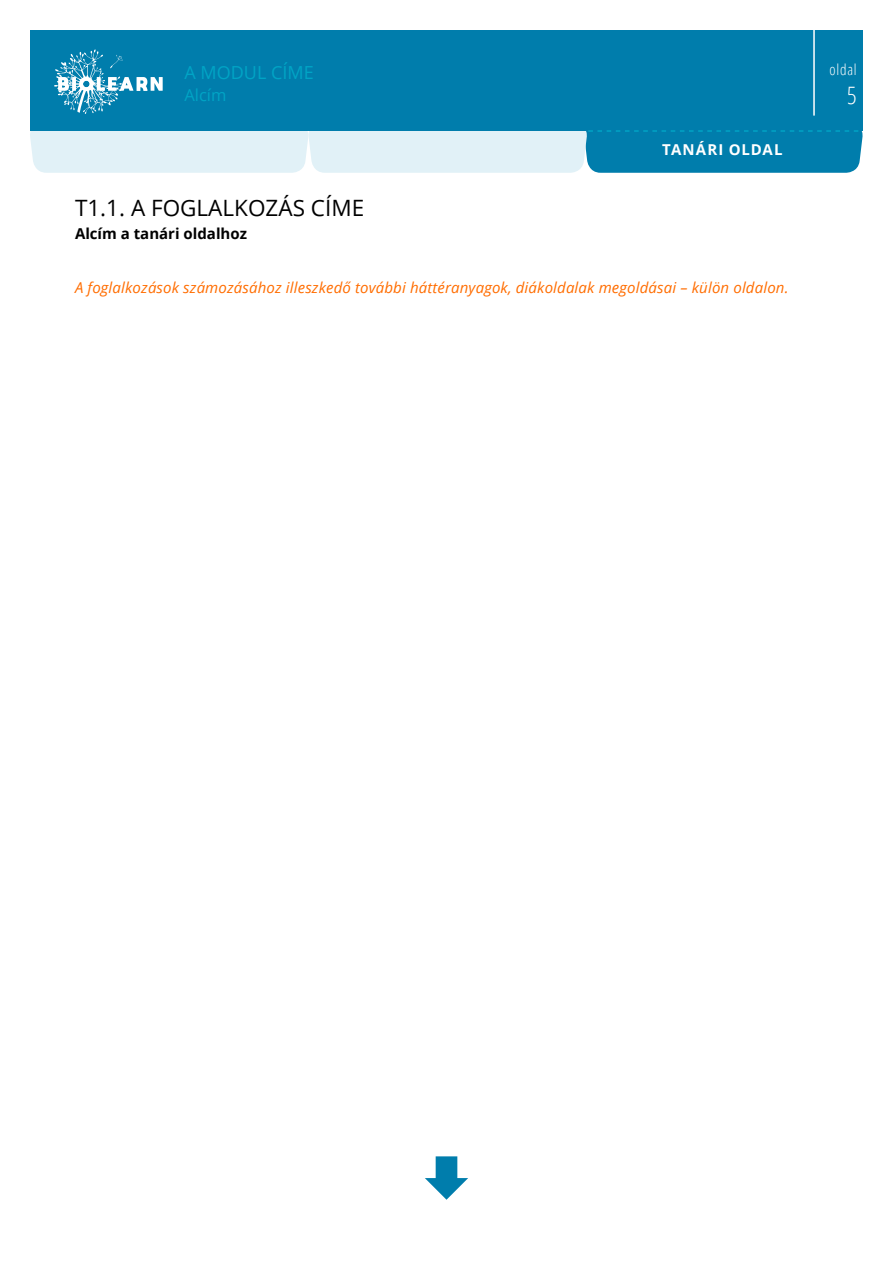
<style>
.page{position:relative;width:893px;height:1263px;background:#fff}
.page>*{position:absolute;margin:0;border:0;box-sizing:border-box;transform-origin:0 0}
.t1{font:300 condensed 24px "Open Sans";color:#fff}
.t2{font:22.5px "Open Sans";color:#000}
.t3{font:18px "Open Sans";color:#00a4c5}
.t4{font:16.5px "Open Sans";color:#00a4c5}
.t5{font:italic 15px "Open Sans";letter-spacing:.01em;color:#ff6d00}
.t6{font:700 15px "Open Sans";color:#000}
.t7{font:700 15px "Open Sans";letter-spacing:.075em;color:#fff}
.t8{font:300 condensed 15px "Open Sans";letter-spacing:.05em;color:#fff}
</style>
<div class="page">
<div style="left:30px;top:30px;width:833px;height:100px;background:#007dac"></div>
<svg style="left:54px;top:49px;width:109px;height:65px"></svg>
<hr style="left:813px;top:30px;width:2px;height:86px;background:#fff">
<svg style="left:30px;top:130px;width:833px;height:43px"></svg>
<p class="t3" style="left:184px;top:60px;width:131px">A MODUL CÍME</p>
<p class="t4" style="left:184px;top:84px;width:43px">Alcím</p>
<h2 class="t2" style="left:75px;top:193px;width:291px">T1.1. A FOGLALKOZÁS CÍME</h2>
<p class="t6" style="left:75px;top:223px;width:174px">Alcím a tanári oldalhoz</p>
<p class="t7" style="left:662px;top:138px;width:122px">TANÁRI OLDAL</p>
<p class="t5" style="left:75px;top:277px;width:715px">A foglalkozások számozásához illeszkedő további háttéranyagok, diákoldalak megoldásai – külön oldalon.</p>
<p class="t8" style="left:829px;top:59px;width:29px">oldal</p>
<h1 class="t1" style="left:847px;top:79px;width:11px">5</h1>
</div>
